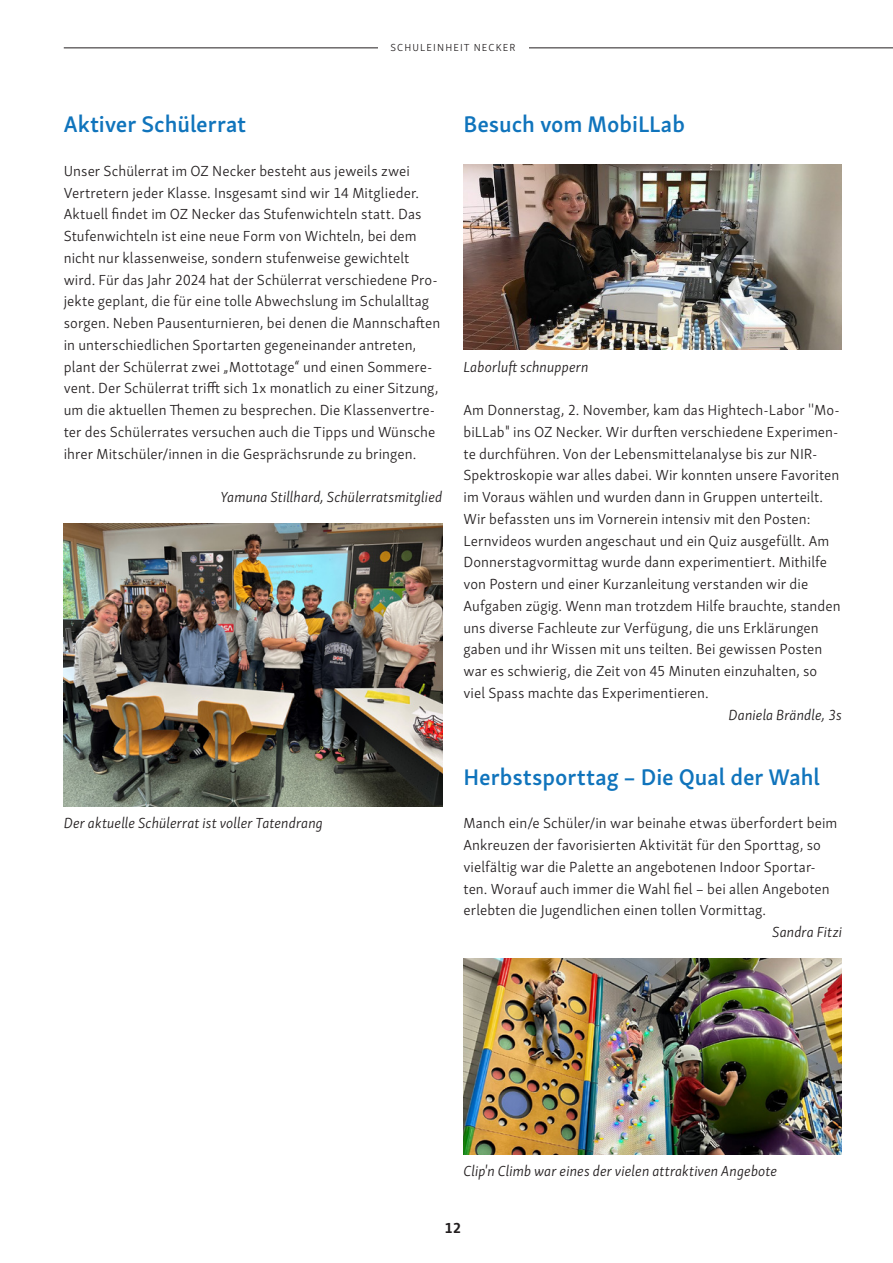
<style>
.page{position:relative;width:893px;height:1263px;background:#fff}
.page>*{position:absolute;margin:0;border:0;box-sizing:border-box;transform-origin:0 0}
.haupttitel{font:600 23.25px "Skolar Sans PE";color:#1074bc}
.Lauftext{font:300 15px/21.8px "Skolar Sans Latn";letter-spacing:.005em;color:#231f20}
.Bildlegende{font:italic 300 15px "Skolar Sans Latn";letter-spacing:.005em;color:#231f20}
.Autor{font:italic 300 15px "Skolar Sans Latn";letter-spacing:.005em;color:#231f20}
.t1{font:700 15px "Skolar Sans Latn";color:#231f20}
.Rubriktitel_Gemeinde{font:300 10.5px "Skolar Sans Latn";letter-spacing:.11em;color:#231f20}
</style>
<div class="page">
<hr style="left:64px;top:48px;width:829px;height:1px;background:#231f20">
<div style="left:378px;top:43px;width:150px;height:8px;background:#fff"></div>
<img style="left:463px;top:165px;width:379px;height:185px">
<img style="left:463px;top:959px;width:379px;height:196px">
<img style="left:64px;top:524px;width:378px;height:283px">
<p class="Rubriktitel_Gemeinde" style="left:390px;top:40px;width:127px">SCHULEINHEIT NECKER</p>
<p class="haupttitel" style="left:64px;top:106px;width:184px">Aktiver Schülerrat</p>
<p class="Lauftext" style="left:64px;top:159px;width:378px">Unser Schülerrat im OZ Necker besteht aus jeweils zwei Vertretern jeder Klasse. Insgesamt sind wir 14 Mitglieder.<br>Aktuell findet im OZ Necker das Stufenwichteln statt. Das Stufenwichteln ist eine neue Form von Wichteln, bei dem nicht nur klassenweise, sondern stufenweise gewichtelt wird. Für das Jahr 2024 hat der Schülerrat verschiedene Pro&shy;jekte geplant, die für eine tolle Abwechslung im Schulalltag sorgen. Neben Pausenturnieren, bei denen die Mannschaften in unterschiedlichen Sportarten gegeneinander antreten, plant der Schülerrat zwei „Mottotage“ und einen Sommere&shy;vent. Der Schülerrat trifft sich 1x monatlich zu einer Sitzung, um die aktuellen Themen zu besprechen. Die Klassenvertre&shy;ter des Schülerrates versuchen auch die Tipps und Wünsche ihrer Mitschüler/innen in die Gesprächsrunde zu bringen.</p>
<p class="Autor" style="left:220px;top:486px;width:223px">Yamuna Stillhard, Schülerratsmitglied</p>
<p class="Bildlegende" style="left:64px;top:812px;width:261px">Der aktuelle Schülerrat ist voller Tatendrang</p>
<p class="haupttitel" style="left:463px;top:106px;width:223px">Besuch vom MobiLLab</p>
<p class="Bildlegende" style="left:463px;top:355px;width:127px">Laborluft schnuppern</p>
<p class="Lauftext" style="left:463px;top:398px;width:379px">Am Donnerstag, 2. November, kam das Hightech-Labor ''Mo&shy;biLLab" ins OZ Necker. Wir durften verschiedene Experimen&shy;te durchführen. Von der Lebensmittelanalyse bis zur NIR-Spektroskopie war alles dabei. Wir konnten unsere Favoriten im Voraus wählen und wurden dann in Gruppen unterteilt.<br>Wir befassten uns im Vornerein intensiv mit den Posten:<br>Lernvideos wurden angeschaut und ein Quiz ausgefüllt. Am Donnerstagvormittag wurde dann experimentiert. Mithilfe von Postern und einer Kurzanleitung verstanden wir die Aufgaben zügig. Wenn man trotzdem Hilfe brauchte, standen uns diverse Fachleute zur Verfügung, die uns Erklärungen gaben und ihr Wissen mit uns teilten. Bei gewissen Posten war es schwierig, die Zeit von 45 Minuten einzuhalten, so viel Spass machte das Experimentieren.</p>
<p class="Autor" style="left:729px;top:703px;width:115px">Daniela Brändle, 3s</p>
<p class="haupttitel" style="left:463px;top:758px;width:358px">Herbstsporttag – Die Qual der Wahl</p>
<p class="Lauftext" style="left:463px;top:811px;width:375px">Manch ein/e Schüler/in war beinahe etwas überfordert beim Ankreuzen der favorisierten Aktivität für den Sporttag, so vielfältig war die Palette an angebotenen Indoor Sportar&shy;ten. Worauf auch immer die Wahl fiel – bei allen Angeboten erlebten die Jugendlichen einen tollen Vormittag.</p>
<p class="Autor" style="left:772px;top:921px;width:71px">Sandra Fitzi</p>
<p class="Bildlegende" style="left:463px;top:1160px;width:315px">Clip'n Climb war eines der vielen attraktiven Angebote</p>
<p class="t1" style="left:445px;top:1215px;width:18px">12</p>
</div>
